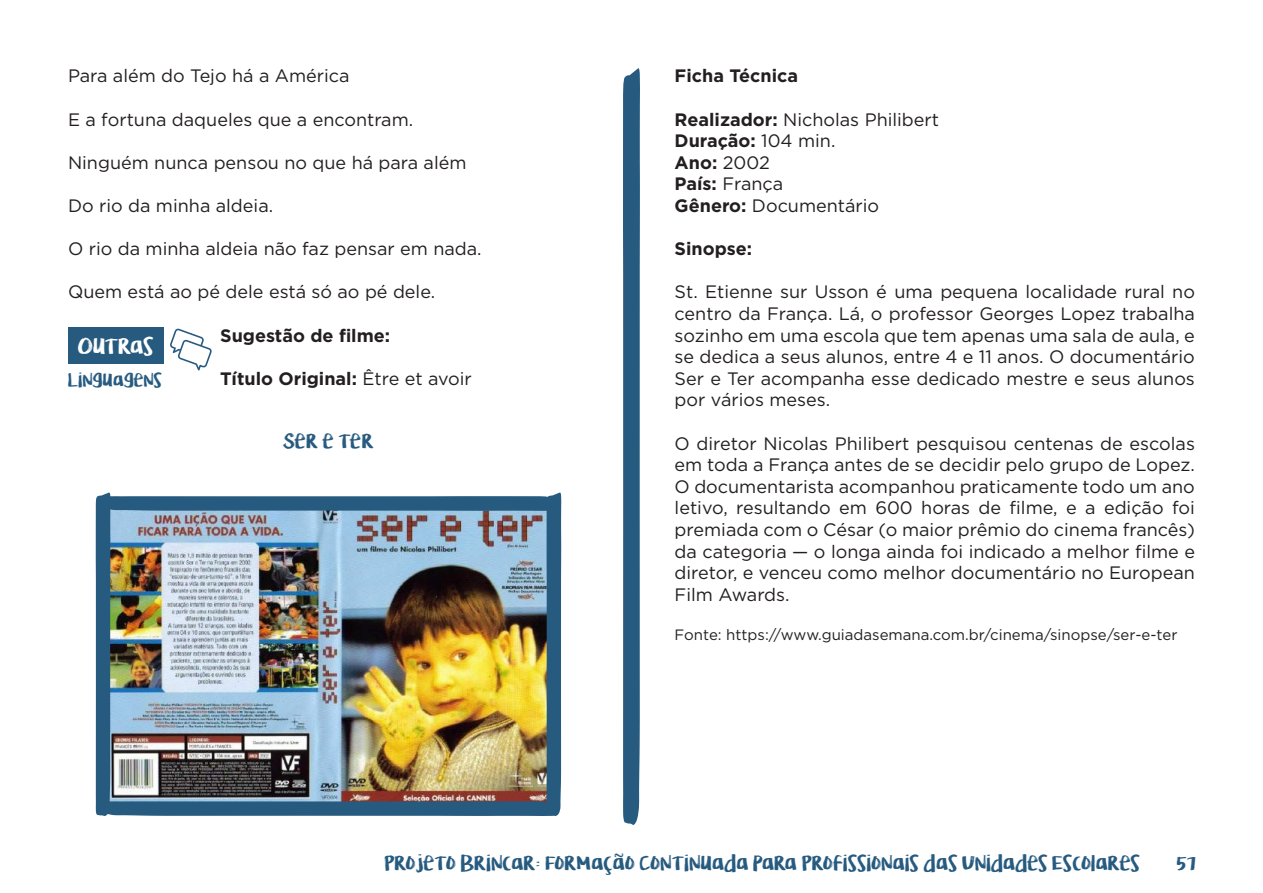
<style>
.page{position:relative;width:1263px;height:893px;background:#fff}
.page>*{position:absolute;margin:0;border:0;box-sizing:border-box;transform-origin:0 0}
.t1{font:19.8px "KG Lifeis Messy";color:#fff}
.t2{font:18px/21.6px "Gotham";color:#231f20;text-align:justify}
.t3{font:18px "KG Lifeis Messy";color:#265a7f}
.t4{font:700 18px "Gotham";color:#231f20}
.t5{font:16.05px "KG Lifeis Messy";color:#265a7f}
.t6{font:15px "Gotham";color:#231f20}
.s1{font-weight:400}
.s2{font-weight:700}
</style>
<div class="page">
<div style="left:68px;top:328px;width:95px;height:36px;background:#265a7f"></div>
<svg style="left:170px;top:328px;width:42px;height:42px"></svg>
<img style="left:96px;top:492px;width:465px;height:324px">
<svg style="left:623px;top:68px;width:17px;height:757px;background:#2d5f83"></svg>
<p class="t2" style="left:68px;top:65px;width:283px">Para além do Tejo há a América</p>
<p class="t2" style="left:68px;top:108px;width:347px">E a fortuna daqueles que a encontram.</p>
<p class="t2" style="left:68px;top:151px;width:400px">Ninguém nunca pensou no que há para além</p>
<p class="t2" style="left:68px;top:194px;width:207px">Do rio da minha aldeia.</p>
<p class="t2" style="left:68px;top:238px;width:415px">O rio da minha aldeia não faz pensar em nada.</p>
<p class="t2" style="left:68px;top:281px;width:369px">Quem está ao pé dele está só ao pé dele.</p>
<p class="t4" style="left:220px;top:323px;width:172px">Sugestão de filme:</p>
<p class="t4" style="left:220px;top:367px;width:253px">Título Original: <span class="s1">Être et avoir</span></p>
<p class="t1" style="left:78px;top:331px;width:78px">OUTRAS</p>
<p class="t5" style="left:68px;top:368px;width:96px">LINGUAGENS</p>
<p class="t3" style="left:283px;top:427px;width:92px">SER E TER</p>
<p class="t4" style="left:675px;top:64px;width:125px">Ficha Técnica</p>
<p class="t2" style="left:675px;top:108px;width:266px;text-align:left"><span class="s2">Realizador:</span> Nicholas Philibert<br><span class="s2">Duração:</span> 104 min.<br><span class="s2">Ano:</span> 2002<br><span class="s2">País:</span> França<br><span class="s2">Gênero:</span> Documentário</p>
<p class="t4" style="left:675px;top:237px;width:79px">Sinopse:</p>
<p class="t2" style="left:675px;top:281px;width:522px">St. Etienne sur Usson é uma pequena localidade rural no centro da França. Lá, o professor Georges Lopez trabalha sozinho em uma escola que tem apenas uma sala de aula, e se dedica a seus alunos, entre 4 e 11 anos. O documentário Ser e Ter acompanha esse dedicado mestre e seus alunos por vários meses.</p>
<p class="t2" style="left:675px;top:432px;width:522px">O diretor Nicolas Philibert pesquisou centenas de escolas em toda a França antes de se decidir pelo grupo de Lopez.<br>O documentarista acompanhou praticamente todo um ano letivo, resultando em 600 horas de filme, e a edição foi premiada com o César (o maior prêmio do cinema francês) da categoria — o longa ainda foi indicado a melhor filme e diretor, e venceu como melhor documentário no European Film Awards.</p>
<p class="t6" style="left:675px;top:626px;width:504px">Fonte: https://www.guiadasemana.com.br/cinema/sinopse/ser-e-ter</p>
<p class="t3" style="left:384px;top:849px;width:757px">PROJETO BRINCAR: FORMAÇÃO CONTINUADA PARA PROFISSIONAIS DAS UNIDADES ESCOLARES</p>
<p class="t3" style="left:1176px;top:849px;width:21px">57</p>
</div>
